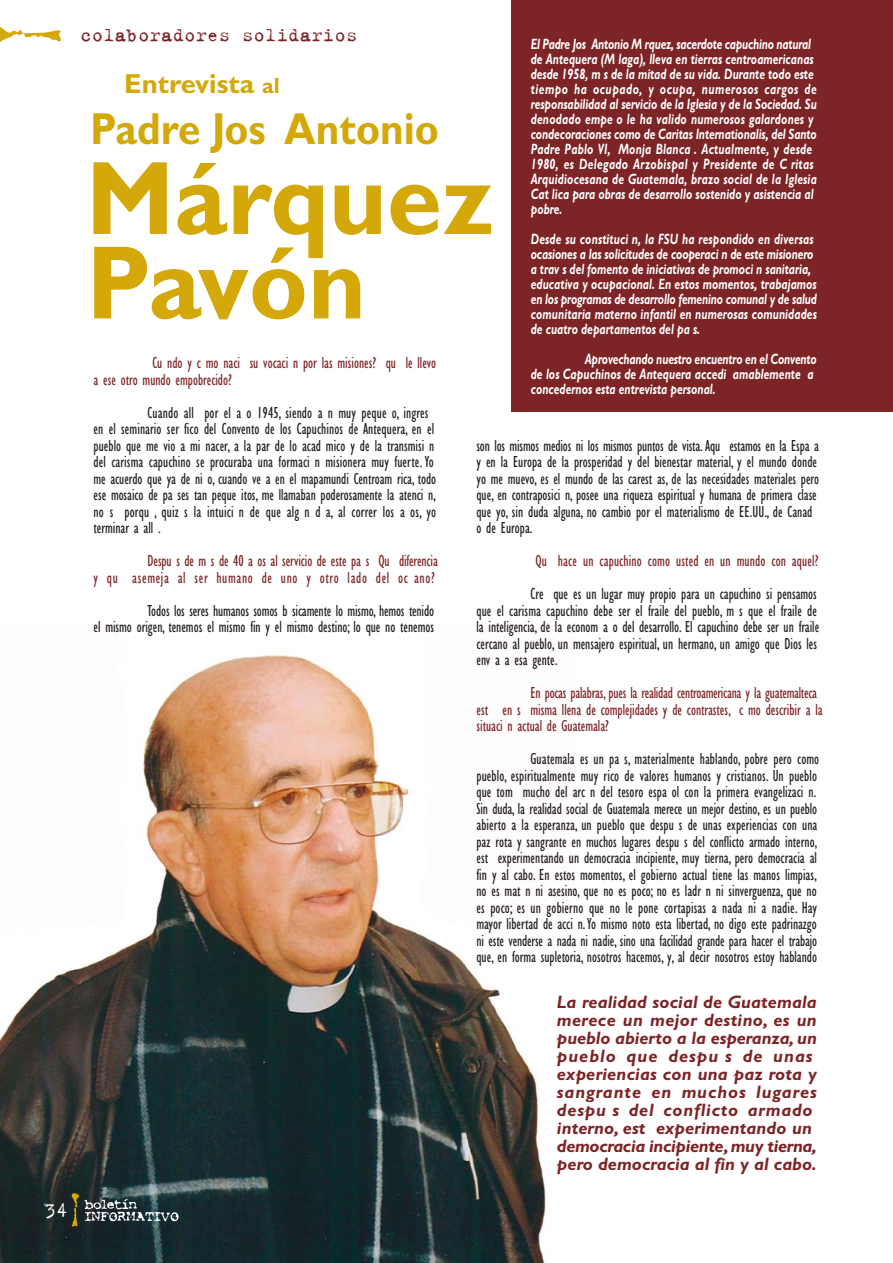
<style>
.page{position:relative;width:893px;height:1263px;background:#fff}
.page>*{position:absolute;margin:0;border:0;box-sizing:border-box;transform-origin:0 0}
.t1{font:700 45px "Gill Sans";color:#d3a808;scale:.9 1}
.t2{font:700 27.6px "Gill Sans";color:#d3a808}
.t3{font:21px "Trixie Text";color:#7c2426}
.t4{font:21px "Trixie Text";color:#fff}
.t5{font:italic 700 18px/18px "Gill Sans";letter-spacing:.005em;color:#7c2426}
.t6{font:condensed 16.5px/16.5px "Gill Sans";color:#231f20;scale:.88 1}
.t7{font:condensed 16.5px/16.5px "Gill Sans";color:#7c2426;scale:.88 1}
.t8{font:italic 700 15px/15px "Gill Sans";color:#fff;scale:.75 1}
.s1{font-size:22.05px}
</style>
<div class="page">
<img style="left:0;top:655px;width:546px;height:608px">
<svg style="left:72px;top:1193px;width:7px;height:34px"></svg>
<svg style="left:0;top:27px;width:61px;height:15px"></svg>
<svg style="left:85px;top:1199px;width:93px;height:22px;background:#546266"></svg>
<svg style="left:93px;top:162px;width:288px;height:157px"></svg>
<svg style="left:390px;top:185px;width:101px;height:50px"></svg>
<div style="left:511px;top:0;width:381px;height:412px;background:#7c2426"></div>
<p class="t3" style="left:80px;top:21px;width:279px">colaboradores solidarios</p>
<h2 class="t2" style="left:124px;top:74px;width:157px">Entrevista <span class="s1">al</span></h2>
<h1 class="t1" style="left:90px;top:113px;width:389px">Padre Jos Antonio</h1>
<p class="t7" style="left:94px;top:356px;width:391px;text-indent:59px">Cu ndo y c mo naci su vocaci n por las misiones? qu le llevo a ese otro mundo empobrecido?</p>
<p class="t6" style="left:94px;top:406px;width:391px;text-indent:54px">Cuando all por el a o 1945, siendo a n muy peque o, ingres en el seminario ser fico del Convento de los Capuchinos de Antequera, en el pueblo que me vio a mi nacer, a la par de lo acad mico y de la transmisi n del carisma capuchino se procuraba una formaci n misionera muy fuerte. Yo me acuerdo que ya de ni o, cuando ve a en el mapamundi Centroam rica, todo ese mosaico de pa ses tan peque itos, me llamaban poderosamente la atenci n, no s porqu , quiz s la intuici n de que alg n d a, al correr los a os, yo terminar a all .</p>
<p class="t7" style="left:94px;top:554px;width:392px;text-align:right">Despu s de m s de 40 a os al servicio de este pa s Qu diferencia<br>y qu asemeja al ser humano de uno y otro lado del oc ano?</p>
<p class="t6" style="left:94px;top:604px;width:388px;text-align:right">Todos los seres humanos somos b sicamente lo mismo, hemos tenido<br>el mismo origen, tenemos el mismo fin y el mismo destino; lo que no tenemos</p>
<p class="t4" style="left:45px;top:1196px;width:25px">34</p>
<p class="t8" style="left:531px;top:39px;width:383px">El Padre Jos Antonio M rquez, sacerdote capuchino natural de Antequera (M laga), lleva en tierras centroamericanas desde 1958, m s de la mitad de su vida. Durante todo este tiempo ha ocupado, y ocupa, numerosos cargos de responsabilidad al servicio de la Iglesia y de la Sociedad. Su denodado empe o le ha valido numerosos galardones y condecoraciones como de Caritas Internationalis, del Santo Padre Pablo VI, Monja Blanca . Actualmente, y desde 1980, es Delegado Arzobispal y Presidente de C ritas Arquidiocesana de Guatemala, brazo social de la Iglesia Cat lica para obras de desarrollo sostenido y asistencia al pobre.</p>
<p class="t8" style="left:531px;top:234px;width:383px">Desde su constituci n, la FSU ha respondido en diversas ocasiones a las solicitudes de cooperaci n de este misionero a trav s del fomento de iniciativas de promoci n sanitaria, educativa y ocupacional. En estos momentos, trabajamos en los programas de desarrollo femenino comunal y de salud comunitaria materno infantil en numerosas comunidades de cuatro departamentos del pa s.</p>
<p class="t8" style="left:531px;top:354px;width:383px;text-indent:54px">Aprovechando nuestro encuentro en el Convento de los Capuchinos de Antequera accedi amablemente a concedernos esta entrevista personal.</p>
<p class="t6" style="left:476px;top:439px;width:391px">son los mismos medios ni los mismos puntos de vista. Aqu estamos en la Espa a y en la Europa de la prosperidad y del bienestar material, y el mundo donde yo me muevo, es el mundo de las carest as, de las necesidades materiales pero que, en contraposici n, posee una riqueza espiritual y humana de primera clase que yo, sin duda alguna, no cambio por el materialismo de EE.UU., de Canad o de Europa.</p>
<p class="t7" style="left:535px;top:554px;width:323px">Qu hace un capuchino como usted en un mundo con aquel?</p>
<p class="t6" style="left:476px;top:587px;width:391px;text-indent:54px">Cre que es un lugar muy propio para un capuchino si pensamos que el carisma capuchino debe ser el fraile del pueblo, m s que el fraile de la inteligencia, de la econom a o del desarrollo. El capuchino debe ser un fraile cercano al pueblo, un mensajero espiritual, un hermano, un amigo que Dios les env a a esa gente.</p>
<p class="t7" style="left:476px;top:686px;width:395px;text-indent:54px">En pocas palabras, pues la realidad centroamericana y la guatemalteca est en s misma llena de complejidades y de contrastes, c mo describir a la situaci n actual de Guatemala?</p>
<p class="t6" style="left:476px;top:752px;width:391px;text-indent:54px">Guatemala es un pa s, materialmente hablando, pobre pero como pueblo, espiritualmente muy rico de valores humanos y cristianos. Un pueblo que tom mucho del arc n del tesoro espa ol con la primera evangelizaci n.<br>Sin duda, la realidad social de Guatemala merece un mejor destino, es un pueblo abierto a la esperanza, un pueblo que despu s de unas experiencias con una paz rota y sangrante en muchos lugares despu s del conflicto armado interno, est experimentando un democracia incipiente, muy tierna, pero democracia al fin y al cabo. En estos momentos, el gobierno actual tiene las manos limpias, no es mat n ni asesino, que no es poco; no es ladr n ni sinverguenza, que no es poco; es un gobierno que no le pone cortapisas a nada ni a nadie. Hay mayor libertad de acci n. Yo mismo noto esta libertad, no digo este padrinazgo ni este venderse a nada ni nadie, sino una facilidad grande para hacer el trabajo que, en forma supletoria, nosotros hacemos, y, al decir nosotros estoy hablando</p>
<p class="t5" style="left:557px;top:995px;width:261px">La realidad social de Guatemala merece un mejor destino, es un pueblo abierto a la esperanza, un pueblo que despu s de unas experiencias con una paz rota y sangrante en muchos lugares despu s del conflicto armado interno, est experimentando un democracia incipiente, muy tierna, pero democracia al fin y al cabo.</p>
</div>
